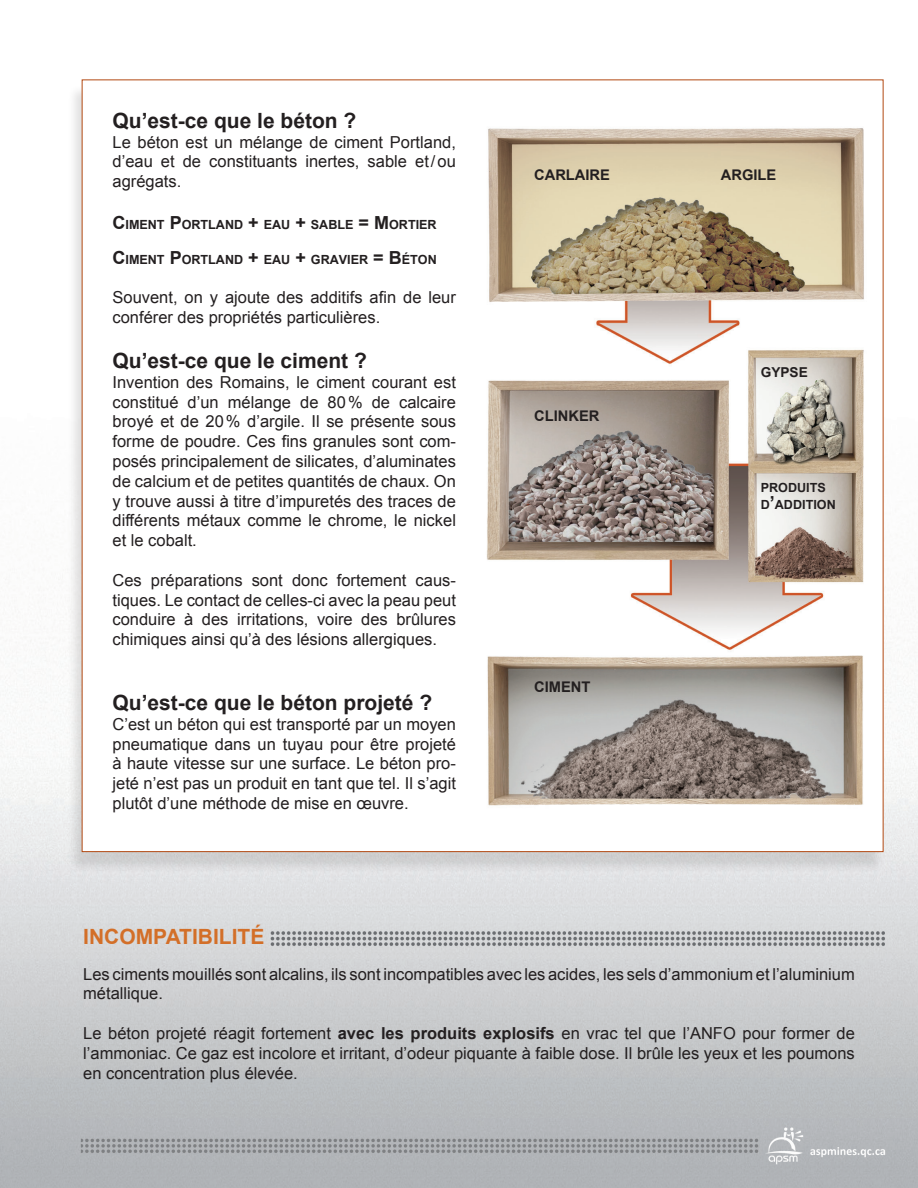
<style>
.page{position:relative;width:918px;height:1188px;background:#fff}
.page>*{position:absolute;margin:0;border:0;box-sizing:border-box;transform-origin:0 0}
.t1{font:700 21px "Arial";color:#231f20}
.t2{font:700 21px "Arial";color:#d36f28}
.t3{font:16.5px/19.8px "Arial";color:#231f20;text-align:justify}
.t4{font:700 14.7px "Arial";color:#231f20}
.t5{font:700 13.65px "Arial";color:#231f20}
.t6{font:700 12.6px/16.5px "Arial";color:#231f20}
.s1{font-size:18px}
.s2{font-weight:700}
</style>
<div class="page">
<img style="left:0;top:79px;width:918px;height:1109px">
<img style="left:270px;top:927px;width:614px;height:24px">
<div style="left:67px;top:84px;width:825px;height:795px;background:#231f20;opacity:.13"></div>
<div style="left:82px;top:80px;width:802px;height:772px;background:#fff"></div>
<img style="left:486px;top:128px;width:378px;height:678px">
<p class="t1" style="left:112px;top:107px;width:245px">Qu’est-ce que le béton ?</p>
<p class="t3" style="left:112px;top:132px;width:345px">Le béton est un mélange de ciment Portland, d’eau et de constituants inertes, sable et/ou agrégats.</p>
<p class="t6" style="left:112px;top:216px;width:326px"><span class="s1">C</span>IMENT <span class="s1">P</span>ORTLAND <span class="s1">+</span> EAU <span class="s1">+</span> SABLE <span class="s1">= M</span> ORTIER</p>
<p class="t6" style="left:112px;top:251px;width:326px"><span class="s1">C</span>IMENT <span class="s1">P</span>ORTLAND <span class="s1">+</span> EAU <span class="s1">+</span> GRAVIER <span class="s1">= B</span> ÉTON</p>
<p class="t3" style="left:112px;top:288px;width:345px">Souvent, on y ajoute des additifs afin de leur conférer des propriétés particulières.</p>
<p class="t1" style="left:112px;top:347px;width:256px">Qu’est-ce que le ciment ?</p>
<p class="t3" style="left:112px;top:372px;width:345px">Invention des Romains, le ciment courant est constitué d’un mélange de 80% de calcaire broyé et de 20% d’argile. Il se présente sous forme de poudre. Ces fins granules sont com&shy;posés principalement de silicates, d’aluminates de calcium et de petites quantités de chaux. On y trouve aussi à titre d’impuretés des traces de différents métaux comme le chrome, le nickel et le cobalt.</p>
<p class="t3" style="left:112px;top:570px;width:345px">Ces préparations sont donc fortement caus&shy;tiques. Le contact de celles-ci avec la peau peut conduire à des irritations, voire des brûlures chimiques ainsi qu’à des lésions allergiques.</p>
<p class="t1" style="left:112px;top:689px;width:321px">Qu’est-ce que le béton projeté ?</p>
<p class="t3" style="left:112px;top:714px;width:345px">C’est un béton qui est transporté par un moyen pneumatique dans un tuyau pour être projeté à haute vitesse sur une surface. Le béton pro&shy;jeté n’est pas un produit en tant que tel. Il s’agit plutôt d’une méthode de mise en œuvre.</p>
<p class="t4" style="left:534px;top:165px;width:77px">CARLAIRE</p>
<p class="t4" style="left:721px;top:165px;width:57px">ARGILE</p>
<p class="t4" style="left:534px;top:406px;width:67px">CLINKER</p>
<p class="t4" style="left:534px;top:677px;width:58px">CIMENT</p>
<p class="t5" style="left:761px;top:363px;width:49px">GYPSE</p>
<p class="t6" style="left:761px;top:480px;width:76px">PRODUITS<br>D<span class="s1">’</span>ADDITION</p>
<p class="t2" style="left:83px;top:923px;width:183px">Incompatibilité</p>
<p class="t3" style="left:83px;top:964px;width:773px">Les ciments mouillés sont alcalins, ils sont incompatibles avec les acides, les sels d’ammonium et l’aluminium métallique.</p>
<p class="t3" style="left:83px;top:1023px;width:773px">Le béton projeté réagit fortement <span class="s2">avec les produits explosifs</span> en vrac tel que l’ANFO pour former de l’ammoniac. Ce gaz est incolore et irritant, d’odeur piquante à faible dose. Il brûle les yeux et les poumons en concentration plus élevée.</p>
</div>
